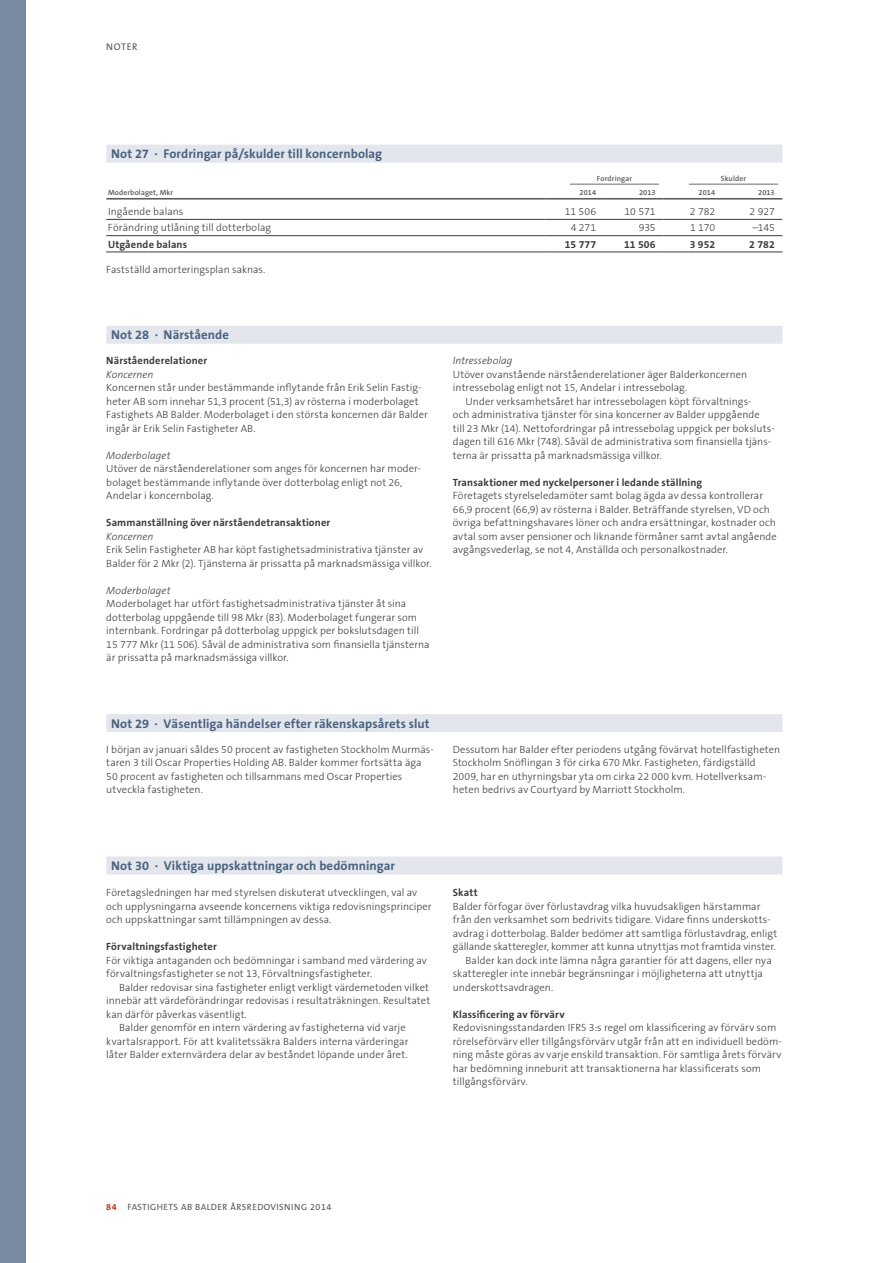
<style>
.page{position:relative;width:893px;height:1263px;background:#fff}
.page>*{position:absolute;margin:0;border:0;box-sizing:border-box;transform-origin:0 0}
.t1{font:700 12.75px "The Sans B7";letter-spacing:.005em;color:#49627f}
.t2{font:300 10.5px/13.5px "The Sans B3";letter-spacing:.005em;color:#3c3c3a}
.t3{font:700 10.5px "The Sans B7";letter-spacing:.015em;color:#3c3c3a}
.t4{font:italic 300 10.5px "The Sans B3";letter-spacing:.01em;color:#3c3c3a}
.t5{font:9.75px "The Sans B5 Plain";letter-spacing:.06em;color:#565655}
.t6{font:9px "The Sans B5 Plain";letter-spacing:.05em;color:#565655}
.t7{font:600 7.5px "The Sans B6";letter-spacing:.015em;color:#565655}
.s1{font-family:"The Sans B7";font-weight:700;color:#bd381d}
</style>
<div class="page">
<div style="left:0;top:0;width:26px;height:1263px;background:#7989a0"></div>
<div style="left:106px;top:714px;width:676px;height:18px;background:#e3e6ed"></div>
<div style="left:106px;top:326px;width:676px;height:18px;background:#e3e6ed"></div>
<div style="left:106px;top:856px;width:676px;height:18px;background:#e3e6ed"></div>
<div style="left:106px;top:145px;width:676px;height:18px;background:#e3e6ed"></div>
<svg style="left:544px;top:199px;width:238px;height:53px"></svg>
<hr style="left:106px;top:252px;width:438px;height:1px;background:#3c3c3a">
<hr style="left:544px;top:252px;width:60px;height:1px;background:#3c3c3a">
<hr style="left:604px;top:252px;width:59px;height:1px;background:#3c3c3a">
<hr style="left:663px;top:252px;width:60px;height:1px;background:#3c3c3a">
<hr style="left:723px;top:252px;width:59px;height:1px;background:#3c3c3a">
<hr style="left:106px;top:198px;width:438px;height:1px;background:#000">
<hr style="left:544px;top:198px;width:60px;height:1px;background:#000">
<hr style="left:604px;top:198px;width:59px;height:1px;background:#000">
<hr style="left:663px;top:198px;width:60px;height:1px;background:#000">
<hr style="left:723px;top:198px;width:59px;height:1px;background:#000">
<hr style="left:106px;top:219px;width:438px;height:1px;background:#3c3c3a">
<hr style="left:544px;top:219px;width:60px;height:1px;background:#3c3c3a">
<hr style="left:604px;top:219px;width:59px;height:1px;background:#3c3c3a">
<hr style="left:663px;top:219px;width:60px;height:1px;background:#3c3c3a">
<hr style="left:723px;top:219px;width:59px;height:1px;background:#3c3c3a">
<hr style="left:106px;top:235px;width:438px;height:1px;background:#3c3c3a">
<hr style="left:544px;top:235px;width:60px;height:1px;background:#3c3c3a">
<hr style="left:604px;top:235px;width:59px;height:1px;background:#3c3c3a">
<hr style="left:663px;top:235px;width:60px;height:1px;background:#3c3c3a">
<hr style="left:723px;top:235px;width:59px;height:1px;background:#3c3c3a">
<hr style="left:570px;top:184px;width:89px;height:1px;background:#6e6e6e">
<hr style="left:689px;top:184px;width:89px;height:1px;background:#6e6e6e">
<p class="t5" style="left:106px;top:41px;width:33px">NOTER</p>
<p class="t1" style="left:111px;top:147px;width:273px">Not 27 · Fordringar på/skulder till koncernbolag</p>
<p class="t7" style="left:597px;top:174px;width:37px">Fordringar</p>
<p class="t7" style="left:721px;top:174px;width:27px">Skulder</p>
<p class="t7" style="left:108px;top:188px;width:67px">Moderbolaget, Mkr</p>
<p class="t7" style="left:579px;top:188px;width:18px">2014</p>
<p class="t7" style="left:639px;top:188px;width:18px">2013</p>
<p class="t7" style="left:699px;top:188px;width:18px">2014</p>
<p class="t7" style="left:758px;top:188px;width:18px">2013</p>
<p class="t2" style="left:108px;top:205px;width:77px">Ingående balans</p>
<p class="t2" style="left:565px;top:205px;width:33px">11 506</p>
<p class="t2" style="left:625px;top:205px;width:33px">10 571</p>
<p class="t2" style="left:690px;top:205px;width:27px">2 782</p>
<p class="t2" style="left:750px;top:205px;width:27px">2 927</p>
<p class="t2" style="left:108px;top:221px;width:165px">Förändring utlåning till dotterbolag</p>
<p class="t2" style="left:571px;top:221px;width:27px">4 271</p>
<p class="t2" style="left:639px;top:221px;width:18px">935</p>
<p class="t2" style="left:690px;top:221px;width:27px">1 170</p>
<p class="t2" style="left:752px;top:221px;width:24px">–145</p>
<p class="t3" style="left:108px;top:238px;width:81px">Utgående balans</p>
<p class="t3" style="left:565px;top:238px;width:33px">15 777</p>
<p class="t3" style="left:624px;top:238px;width:33px">11 506</p>
<p class="t3" style="left:690px;top:238px;width:27px">3 952</p>
<p class="t3" style="left:749px;top:238px;width:27px">2 782</p>
<p class="t2" style="left:106px;top:263px;width:161px">Fastställd amorteringsplan saknas.</p>
<p class="t1" style="left:111px;top:328px;width:119px">Not 28 · Närstående</p>
<p class="t3" style="left:106px;top:355px;width:102px">Närståenderelationer</p>
<p class="t4" style="left:106px;top:369px;width:49px">Koncernen</p>
<p class="t2" style="left:106px;top:381px;width:323px">Koncernen står under bestämmande inflytande från Erik Selin Fastig&shy;heter AB som innehar 51,3 procent (51,3) av rösterna i moderbolaget Fastighets AB Balder. Moderbolaget i den största koncernen där Balder ingår är Erik Selin Fastigheter AB.</p>
<p class="t4" style="left:106px;top:450px;width:66px">Moderbolaget</p>
<p class="t2" style="left:106px;top:462px;width:315px">Utöver de närståenderelationer som anges för koncernen har moder&shy;bolaget bestämmande inflytande över dotterbolag enligt not 26,<br>Andelar i koncernbolag.</p>
<p class="t3" style="left:106px;top:517px;width:226px">Sammanställning över närståendetransaktioner</p>
<p class="t4" style="left:106px;top:531px;width:49px">Koncernen</p>
<p class="t2" style="left:106px;top:543px;width:327px">Erik Selin Fastigheter AB har köpt fastighetsadministrativa tjänster av<br>Balder för 2 Mkr (2). Tjänsterna är prissatta på marknadsmässiga villkor.</p>
<p class="t4" style="left:106px;top:585px;width:66px">Moderbolaget</p>
<p class="t2" style="left:106px;top:597px;width:325px">Moderbolaget har utfört fastighetsadministrativa tjänster åt sina dotterbolag uppgående till 98 Mkr (83). Moderbolaget fungerar som internbank. Fordringar på dotterbolag uppgick per bokslutsdagen till 15 777 Mkr (11 506). Såväl de administrativa som finansiella tjänsterna är prissatta på marknadsmässiga villkor.</p>
<p class="t4" style="left:453px;top:355px;width:61px">Intressebolag</p>
<p class="t2" style="left:453px;top:368px;width:296px">Utöver ovanstående närståenderelationer äger Balderkoncernen intressebolag enligt not 15, Andelar i intressebolag.</p>
<p class="t2" style="left:453px;top:395px;width:322px;text-indent:13px">Under verksamhetsåret har intressebolagen köpt förvaltnings-<br>och administrativa tjänster för sina koncerner av Balder uppgående till 23 Mkr (14). Nettofordringar på intressebolag uppgick per boksluts&shy;dagen till 616 Mkr (748). Såväl de administrativa som finansiella tjäns&shy;terna är prissatta på marknadsmässiga villkor.</p>
<p class="t3" style="left:453px;top:477px;width:251px">Transaktioner med nyckelpersoner i ledande ställning</p>
<p class="t2" style="left:453px;top:489px;width:325px">Företagets styrelseledamöter samt bolag ägda av dessa kontrollerar 66,9 procent (66,9) av rösterna i Balder. Beträffande styrelsen, VD och övriga befattningshavares löner och andra ersättningar, kostnader och avtal som avser pensioner och liknande förmåner samt avtal angående avgångsvederlag, se not 4, Anställda och personalkostnader.</p>
<p class="t1" style="left:111px;top:717px;width:320px">Not 29 · Väsentliga händelser efter räkenskapsårets slut</p>
<p class="t2" style="left:106px;top:743px;width:329px">I början av januari såldes 50 procent av fastigheten Stockholm Murmäs&shy;taren 3 till Oscar Properties Holding AB. Balder kommer fortsätta äga 50 procent av fastigheten och tillsammans med Oscar Properties utveckla fastigheten.</p>
<p class="t2" style="left:453px;top:743px;width:329px">Dessutom har Balder efter periodens utgång fövärvat hotellfastigheten Stockholm Snöflingan 3 för cirka 670 Mkr. Fastigheten, färdigställd 2009, har en uthyrningsbar yta om cirka 22 000 kvm. Hotellverksam&shy;heten bedrivs av Courtyard by Marriott Stockholm.</p>
<p class="t1" style="left:111px;top:859px;width:285px">Not 30 · Viktiga uppskattningar och bedömningar</p>
<p class="t2" style="left:106px;top:886px;width:327px">Företagsledningen har med styrelsen diskuterat utvecklingen, val av och upplysningarna avseende koncernens viktiga redovisningsprinciper och uppskattningar samt tillämpningen av dessa.</p>
<p class="t3" style="left:106px;top:941px;width:112px">Förvaltningsfastigheter</p>
<p class="t2" style="left:106px;top:954px;width:322px">För viktiga antaganden och bedömningar i samband med värdering av förvaltningsfastigheter se not 13, Förvaltningsfastigheter.</p>
<p class="t2" style="left:119px;top:981px;width:311px">Balder redovisar sina fastigheter enligt verkligt värdemetoden vilket</p>
<p class="t2" style="left:106px;top:994px;width:325px">innebär att värdeförändringar redovisas i resultaträkningen. Resultatet</p>
<p class="t2" style="left:106px;top:1008px;width:142px">kan därför påverkas väsentligt.</p>
<p class="t2" style="left:119px;top:1021px;width:288px">Balder genomför en intern värdering av fastigheterna vid varje</p>
<p class="t2" style="left:106px;top:1035px;width:304px">kvartalsrapport. För att kvalitetssäkra Balders interna värderingar</p>
<p class="t2" style="left:106px;top:1048px;width:303px">låter Balder externvärdera delar av beståndet löpande under året.</p>
<p class="t3" style="left:453px;top:887px;width:26px">Skatt</p>
<p class="t2" style="left:453px;top:900px;width:309px">Balder förfogar över förlustavdrag vilka huvudsakligen härstammar</p>
<p class="t2" style="left:453px;top:913px;width:318px">från den verksamhet som bedrivits tidigare. Vidare finns underskotts-</p>
<p class="t2" style="left:453px;top:927px;width:326px">avdrag i dotterbolag. Balder bedömer att samtliga förlustavdrag, enligt</p>
<p class="t2" style="left:453px;top:940px;width:324px">gällande skatteregler, kommer att kunna utnyttjas mot framtida vinster.</p>
<p class="t2" style="left:466px;top:954px;width:308px">Balder kan dock inte lämna några garantier för att dagens, eller nya</p>
<p class="t2" style="left:453px;top:967px;width:312px">skatteregler inte innebär begränsningar i möjligheterna att utnyttja</p>
<p class="t2" style="left:453px;top:981px;width:102px">underskottsavdragen.</p>
<p class="t3" style="left:453px;top:1008px;width:113px">Klassificering av förvärv</p>
<p class="t2" style="left:453px;top:1021px;width:330px">Redovisningsstandarden IFRS 3:s regel om klassificering av förvärv som rörelseförvärv eller tillgångsförvärv utgår från att en individuell bedöm&shy;ning måste göras av varje enskild transaktion. För samtliga årets förvärv har bedömning inneburit att transaktionerna har klassificerats som tillgångsförvärv.</p>
<p class="t6" style="left:106px;top:1202px;width:227px"><span class="s1">84</span> FASTIGHETS AB BALDER ÅRSREDOVISNING 2014</p>
</div>
